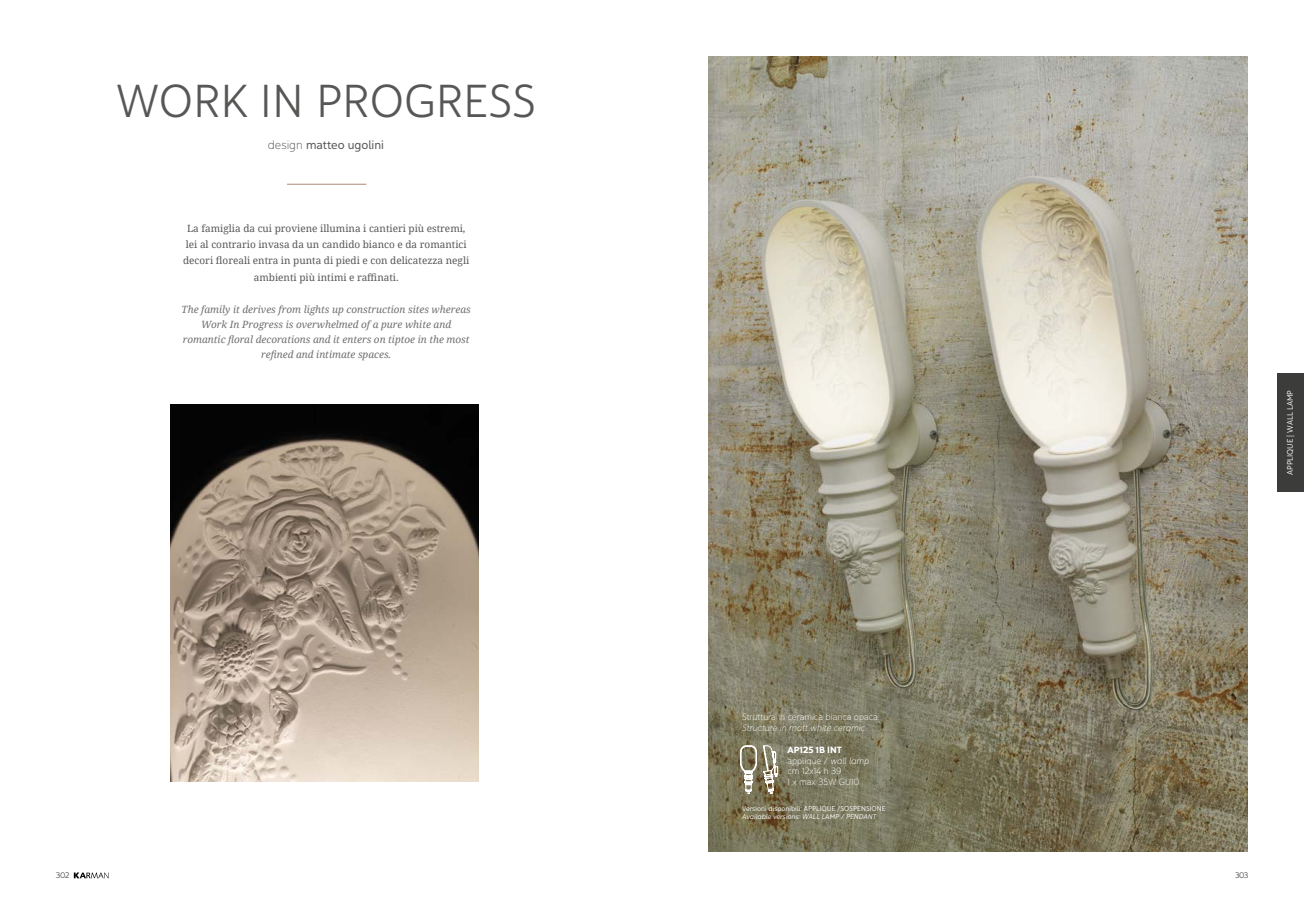
<style>
.page{position:relative;width:1304px;height:908px;background:#fff}
.page>*{position:absolute;margin:0;border:0;box-sizing:border-box;transform-origin:0 0}
.t1{font:46px "Yorkten Nor Lig";color:#575756}
.t2{font:12px "Yorkten Nor Reg";color:#575756}
.t3{font:10px/16px "Noto Serif";color:#575756;text-align:center}
.t4{font:italic 10px/15px "Noto Serif";color:#706f6f;text-align:center}
.t5{font:9px/10.8px "Yorkten Nor Thi";color:#fff}
.t6{font:9px "Yorkten Nor Thi It";color:#fff}
.t7{font:9px "Yorkten Nor Bol";color:#fff}
.t8{font:8px "Yorkten Nor Boo";color:#fff}
.t9{font:8px "Yorkten Nor Lig";letter-spacing:-.06em;color:#3c3c3b}
.t10{font:7px "Yorkten Nor Boo";color:#fff}
.t11{font:7px "Yorkten Nor Boo It";color:#fff}
.s1{font-family:"Yorkten Nor Thi"}
.s2{font-family:"Yorkten Nor Thi It"}
</style>
<div class="page">
<div style="left:1277px;top:373px;width:27px;height:119px;background:#3c3c3b"></div>
<img style="left:171px;top:404px;width:308px;height:376px">
<svg style="left:74px;top:872px;width:35px;height:5px"></svg>
<img style="left:709px;top:57px;width:538px;height:793px">
<svg style="left:732px;top:583px;width:46px;height:210px;background:#878066"></svg>
<hr style="left:287px;top:184px;width:79px;height:1px;background:#ad8979">
<h1 class="t1" style="left:116px;top:72px;width:422px">WORK IN PROGRESS</h1>
<p class="t2" style="left:268px;top:137px;width:118px"><span class="s1">design</span> matteo ugolini</p>
<p class="t3" style="left:183px;top:219px;width:288px">La famiglia da cui proviene illumina i cantieri più estremi, lei al contrario invasa da un candido bianco e da romantici decori floreali entra in punta di piedi e con delicatezza negli</p>
<p class="t3" style="left:254px;top:268px;width:146px">ambienti più intimi e raffinati.</p>
<p class="t4" style="left:182px;top:301px;width:291px">The family it derives from lights up construction sites whereas Work In Progress is overwhelmed of a pure white and romantic floral decorations and it enters on tiptoe in the most refined and intimate spaces.</p>
<p class="t9" style="left:56px;top:870px;width:15px">302</p>
<p class="t5" style="left:742px;top:711px;width:139px">Struttura in ceramica bianca opaca.</p>
<p class="t6" style="left:742px;top:722px;width:126px">Structure in matt white ceramic.</p>
<p class="t7" style="left:788px;top:743px;width:56px">AP125 1B INT</p>
<p class="t5" style="left:788px;top:754px;width:83px">applique / <span class="s2">wall lamp </span>cm 12x14 h 39<br>1 x max 35W GU10</p>
<p class="t10" style="left:742px;top:803px;width:145px">Versioni disponibili: APPLIQUE /SOSPENSIONE</p>
<p class="t11" style="left:742px;top:811px;width:135px">Available versions: WALL LAMP / PENDANT</p>
<p class="t8" style="left:1285px;top:475px;width:86px;rotate:-90deg">APPLIQUE | WALL LAMP</p>
<p class="t9" style="left:1235px;top:870px;width:15px">303</p>
</div>
